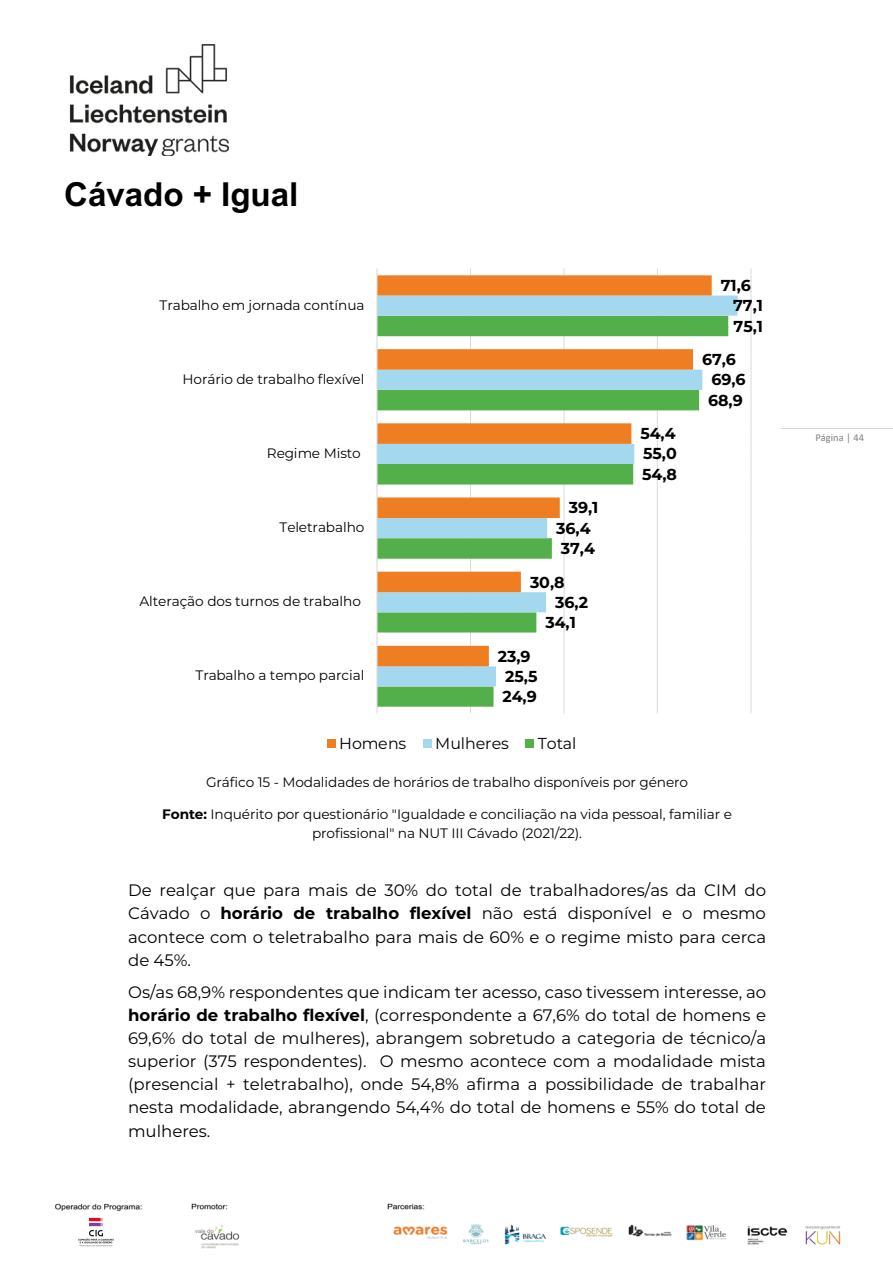
<style>
.page{position:relative;width:893px;height:1263px;background:#fff}
.page>*{position:absolute;margin:0;border:0;box-sizing:border-box;transform-origin:0 0}
.t1{font:700 33.15px "Arial";color:#000}
.t2{font:16.5px/23.1px "Montserrat";color:#000;text-align:justify}
.t3{font:700 15.9px "Montserrat";letter-spacing:-.005em;color:#000}
.t4{font:15.9px "Montserrat";letter-spacing:-.005em;color:#000}
.t5{font:13.65px/18.8px "Montserrat";letter-spacing:-.01em;color:#000;text-align:center}
.t6{font:10.5px "Calibri";color:#7f7f7f}
.s1{font-weight:700}
</style>
<div class="page">
<img style="left:55px;top:1203px;width:786px;height:46px">
<img style="left:69px;top:45px;width:160px;height:111px">
<img style="left:77px;top:1215px;width:39px;height:32px">
<hr style="left:782px;top:428px;width:111px;height:1px;background:#d8d8d8">
<svg style="left:470px;top:269px;width:1px;height:444px"></svg>
<svg style="left:564px;top:269px;width:1px;height:444px"></svg>
<svg style="left:657px;top:269px;width:1px;height:444px"></svg>
<svg style="left:751px;top:269px;width:1px;height:444px"></svg>
<svg style="left:378px;top:686px;width:280px;height:21px"></svg>
<svg style="left:378px;top:295px;width:360px;height:391px"></svg>
<svg style="left:378px;top:275px;width:334px;height:391px"></svg>
<hr style="left:376px;top:269px;width:2px;height:444px;background:#d9d9d9">
<div style="left:327px;top:740px;width:8px;height:8px;background:#ef7e22"></div>
<div style="left:423px;top:740px;width:8px;height:8px;background:#a3d8ee"></div>
<div style="left:525px;top:740px;width:9px;height:8px;background:#53af4a"></div>
<h1 class="t1" style="left:64px;top:171px;width:235px">!"#$%&amp;'(')*+$,</h1>
<p class="t5" style="left:160px;top:295px;width:206px">Trabalho em jornada contínua</p>
<p class="t5" style="left:183px;top:369px;width:183px">Horário de trabalho flexível</p>
<p class="t5" style="left:267px;top:444px;width:95px">Regime Misto</p>
<p class="t3" style="left:569px;top:496px;width:31px">39,1</p>
<p class="t5" style="left:279px;top:517px;width:86px">Teletrabalho</p>
<p class="t3" style="left:556px;top:516px;width:36px">36,4</p>
<p class="t3" style="left:561px;top:537px;width:36px">37,4</p>
<p class="t3" style="left:530px;top:570px;width:36px">30,8</p>
<p class="t5" style="left:139px;top:592px;width:223px">Alteração dos turnos de trabalho</p>
<p class="t3" style="left:555px;top:591px;width:34px">36,2</p>
<p class="t3" style="left:545px;top:611px;width:32px">34,1</p>
<p class="t3" style="left:498px;top:645px;width:34px">23,9</p>
<p class="t5" style="left:195px;top:666px;width:170px">Trabalho a tempo parcial</p>
<p class="t3" style="left:505px;top:665px;width:34px">25,5</p>
<p class="t3" style="left:502px;top:685px;width:36px">24,9</p>
<p class="t4" style="left:339px;top:732px;width:69px">Homens</p>
<p class="t4" style="left:435px;top:732px;width:75px">Mulheres</p>
<p class="t4" style="left:538px;top:732px;width:40px">Total</p>
<p class="t3" style="left:640px;top:422px;width:37px">54,4</p>
<p class="t3" style="left:643px;top:442px;width:35px">55,0</p>
<p class="t3" style="left:642px;top:463px;width:36px">54,8</p>
<p class="t3" style="left:721px;top:274px;width:32px">71,6</p>
<p class="t3" style="left:733px;top:294px;width:31px">77,1</p>
<p class="t3" style="left:734px;top:314px;width:31px">75,1</p>
<p class="t3" style="left:702px;top:348px;width:36px">67,6</p>
<p class="t3" style="left:711px;top:368px;width:36px">69,6</p>
<p class="t3" style="left:708px;top:389px;width:36px">68,9</p>
<p class="t5" style="left:206px;top:773px;width:484px">Gráfico 15 - Modalidades de horários de trabalho disponíveis por género</p>
<p class="t5" style="left:162px;top:805px;width:571px"><span class="s1">Fonte:</span> Inquérito por questionário "Igualdade e conciliação na vida pessoal, familiar e profissional" na NUT III Cávado (2021/22).</p>
<p class="t2" style="left:128px;top:878px;width:640px">De realçar que para mais de 30% do total de trabalhadores/as da CIM do Cávado o <span class="s1">horário de trabalho flexível</span> não está disponível e o mesmo acontece com o teletrabalho para mais de 60% e o regime misto para cerca de 45%.</p>
<p class="t2" style="left:128px;top:980px;width:640px">Os/as 68,9% respondentes que indicam ter acesso, caso tivessem interesse, ao <span class="s1">horário de trabalho flexível</span>, (correspondente a 67,6% do total de homens e 69,6% do total de mulheres), abrangem sobretudo a categoria de técnico/a superior (375 respondentes). O mesmo acontece com a modalidade mista (presencial + teletrabalho), onde 54,8% afirma a possibilidade de trabalhar nesta modalidade, abrangendo 54,4% do total de homens e 55% do total de mulheres.</p>
<p class="t6" style="left:815px;top:430px;width:50px">!"#$%&amp;'('--</p>
</div>
